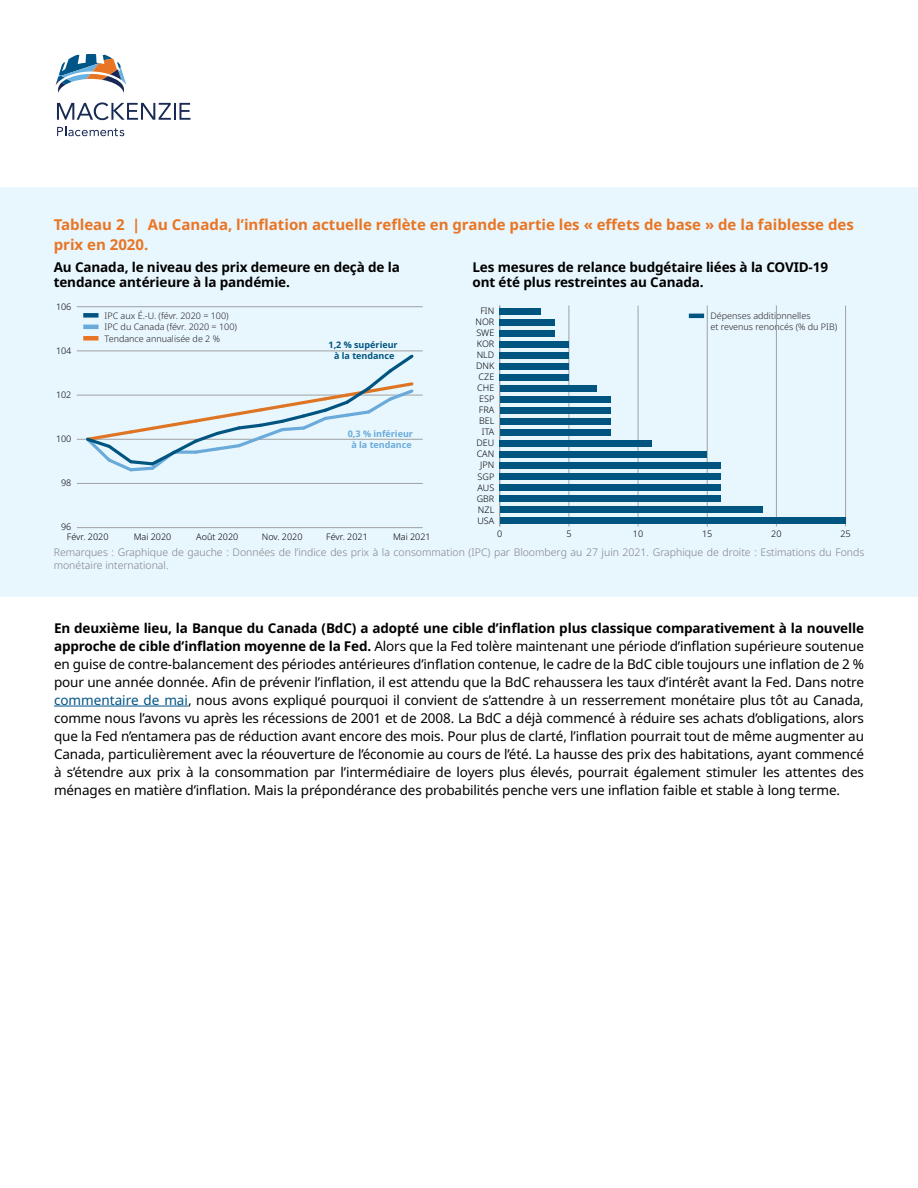
<style>
.page{position:relative;width:918px;height:1188px;background:#fff}
.page>*{position:absolute;margin:0;border:0;box-sizing:border-box;transform-origin:0 0}
.Graphs_title{font:700 15px/19.5px "Noto Sans";color:#e87524}
.Body{font:13.5px/18px "Noto Sans";letter-spacing:-.01em;color:#000;text-align:justify}
.Graphs_title-2{font:700 13.5px/15px "Noto Sans";letter-spacing:-.01em;color:#000}
.source{font:300 10.5px/13.5px "Noto Sans";color:#808285}
.t1{font:300 9px "Noto Sans";color:#000}
.t2{font:300 9px/11.4px "Noto Sans";color:#231f20}
.t3{font:700 9px/10.8px "Noto Sans";color:#005480;text-align:center}
.t4{font:700 9px/10.8px "Noto Sans";color:#6aabdb;text-align:center}
.s1{font-weight:700}
.s2{color:#005486}
</style>
<div class="page">
<svg style="left:56px;top:54px;width:71px;height:39px"></svg>
<svg style="left:57px;top:102px;width:134px;height:18px"></svg>
<svg style="left:57px;top:126px;width:67px;height:10px"></svg>
<hr style="left:54px;top:706px;width:134px;height:1px;background:#005486">
<div style="left:0;top:187px;width:918px;height:409px;background:#e8f6fd"></div>
<div style="left:83px;top:313px;width:16px;height:5px;background:#005480"></div>
<hr style="left:83px;top:325px;width:16px;height:4px;background:#6aaada">
<div style="left:83px;top:336px;width:16px;height:5px;background:#e87524"></div>
<hr style="left:77px;top:528px;width:346px;height:1px;background:#ddeaf0">
<hr style="left:77px;top:527px;width:346px;height:1px;background:#9fa1a4">
<hr style="left:77px;top:483px;width:346px;height:1px;background:#9fa1a4">
<hr style="left:77px;top:439px;width:346px;height:1px;background:#9fa1a4">
<hr style="left:77px;top:395px;width:346px;height:1px;background:#9fa1a4">
<hr style="left:77px;top:351px;width:346px;height:1px;background:#9fa1a4">
<hr style="left:77px;top:307px;width:346px;height:1px;background:#d7e3e9">
<hr style="left:77px;top:306px;width:346px;height:1px;background:#9fa1a4">
<svg style="left:83px;top:354px;width:333px;height:118px"></svg>
<hr style="left:689px;top:314px;width:15px;height:4px;background:#005480">
<hr style="left:569px;top:306px;width:1px;height:220px;background:#9fa1a4">
<hr style="left:638px;top:306px;width:1px;height:220px;background:#9fa1a4">
<hr style="left:707px;top:306px;width:1px;height:220px;background:#9fa1a4">
<hr style="left:776px;top:306px;width:1px;height:220px;background:#9fa1a4">
<hr style="left:846px;top:306px;width:1px;height:220px;background:#e1eef5">
<hr style="left:845px;top:306px;width:1px;height:220px;background:#9fa1a4">
<svg style="left:500px;top:306px;width:1px;height:220px"></svg>
<hr style="left:499px;top:306px;width:1px;height:220px;background:#9fa1a4">
<div style="left:500px;top:308px;width:41px;height:6px;background:#005480"></div>
<div style="left:500px;top:319px;width:55px;height:6px;background:#005480"></div>
<div style="left:500px;top:330px;width:55px;height:6px;background:#005480"></div>
<div style="left:500px;top:341px;width:69px;height:6px;background:#005480"></div>
<div style="left:500px;top:352px;width:69px;height:6px;background:#005480"></div>
<div style="left:500px;top:363px;width:69px;height:6px;background:#005480"></div>
<div style="left:500px;top:374px;width:69px;height:6px;background:#005480"></div>
<div style="left:500px;top:385px;width:97px;height:6px;background:#005480"></div>
<div style="left:500px;top:396px;width:110px;height:7px;background:#005480"></div>
<div style="left:500px;top:407px;width:110px;height:7px;background:#005480"></div>
<div style="left:500px;top:418px;width:110px;height:7px;background:#005480"></div>
<div style="left:500px;top:429px;width:110px;height:7px;background:#005480"></div>
<div style="left:500px;top:441px;width:152px;height:6px;background:#005480"></div>
<div style="left:500px;top:452px;width:207px;height:6px;background:#005480"></div>
<div style="left:500px;top:463px;width:221px;height:6px;background:#005480"></div>
<div style="left:500px;top:474px;width:221px;height:6px;background:#005480"></div>
<div style="left:500px;top:485px;width:221px;height:6px;background:#005480"></div>
<div style="left:500px;top:496px;width:221px;height:6px;background:#005480"></div>
<div style="left:500px;top:507px;width:263px;height:6px;background:#005480"></div>
<div style="left:500px;top:518px;width:346px;height:6px;background:#005480"></div>
<p class="Graphs_title" style="left:54px;top:216px;width:802px">Tableau 2 | Au Canada, l’inflation actuelle reflète en grande partie les « effets de base » de la faiblesse des prix en 2020.</p>
<p class="Graphs_title-2" style="left:54px;top:260px;width:348px">Au Canada, le niveau des prix demeure en deçà de la tendance antérieure à la pandémie.</p>
<p class="t2" style="left:105px;top:310px;width:134px">IPC aux É.-U. (févr. 2020 = 100)<br>IPC du Canada (févr. 2020 = 100)<br>Tendance annualisée de 2 %</p>
<p class="t3" style="left:329px;top:340px;width:71px">1,2 % supérieur à la tendance</p>
<p class="Graphs_title-2" style="left:472px;top:260px;width:357px">Les mesures de relance budgétaire liées à la COVID-19 ont été plus restreintes au Canada.</p>
<p class="t2" style="left:711px;top:311px;width:128px;line-height:10.8px">Dépenses additionnelles<br>et revenus renoncés (% du PIB)</p>
<p class="t1" style="left:56px;top:300px;width:17px">106</p>
<p class="t1" style="left:480px;top:304px;width:15px">FIN</p>
<p class="t1" style="left:475px;top:315px;width:20px">NOR</p>
<p class="t1" style="left:476px;top:326px;width:19px">SWE</p>
<p class="t1" style="left:477px;top:337px;width:19px">KOR</p>
<p class="t1" style="left:56px;top:344px;width:17px">104</p>
<p class="t1" style="left:477px;top:348px;width:19px">NLD</p>
<p class="t1" style="left:476px;top:359px;width:20px">DNK</p>
<p class="t1" style="left:479px;top:371px;width:17px">CZE</p>
<p class="t1" style="left:56px;top:388px;width:17px">102</p>
<p class="t1" style="left:477px;top:382px;width:19px">CHE</p>
<p class="t1" style="left:479px;top:393px;width:17px">ESP</p>
<p class="t1" style="left:479px;top:404px;width:17px">FRA</p>
<p class="t1" style="left:479px;top:415px;width:17px">BEL</p>
<p class="t1" style="left:56px;top:432px;width:17px">100</p>
<p class="t4" style="left:348px;top:428px;width:67px">0,3 % inférieur à la tendance</p>
<p class="t1" style="left:482px;top:426px;width:14px">ITA</p>
<p class="t1" style="left:476px;top:437px;width:19px">DEU</p>
<p class="t1" style="left:477px;top:448px;width:19px">CAN</p>
<p class="t1" style="left:480px;top:459px;width:16px">JPN</p>
<p class="t1" style="left:61px;top:477px;width:12px">98</p>
<p class="t1" style="left:478px;top:470px;width:18px">SGP</p>
<p class="t1" style="left:477px;top:481px;width:18px">AUS</p>
<p class="t1" style="left:477px;top:492px;width:19px">GBR</p>
<p class="t1" style="left:478px;top:503px;width:18px">NZL</p>
<p class="t1" style="left:61px;top:521px;width:12px">96</p>
<p class="t1" style="left:67px;top:530px;width:43px">Févr. 2020</p>
<p class="t1" style="left:134px;top:530px;width:39px">Mai 2020</p>
<p class="t1" style="left:196px;top:530px;width:44px">Août 2020</p>
<p class="t1" style="left:262px;top:530px;width:42px">Nov. 2020</p>
<p class="t1" style="left:326px;top:530px;width:43px">Févr. 2021</p>
<p class="t1" style="left:393px;top:530px;width:39px">Mai 2021</p>
<p class="t1" style="left:477px;top:514px;width:18px">USA</p>
<p class="t1" style="left:497px;top:527px;width:7px">0</p>
<p class="t1" style="left:566px;top:527px;width:7px">5</p>
<p class="t1" style="left:633px;top:527px;width:12px">10</p>
<p class="t1" style="left:702px;top:527px;width:12px">15</p>
<p class="t1" style="left:771px;top:527px;width:12px">20</p>
<p class="t1" style="left:840px;top:527px;width:12px">25</p>
<p class="source" style="left:54px;top:546px;width:812px">Remarques : Graphique de gauche : Données de l’indice des prix à la consommation (IPC) par Bloomberg au 27 juin 2021. Graphique de droite : Estimations du Fonds monétaire international.</p>
<p class="Body" style="left:54px;top:619px;width:812px"><span class="s1">En deuxième lieu, la Banque du Canada (BdC) a adopté une cible d’inflation plus classique comparativement à la nouvelle approche de cible d’inflation moyenne de la Fed.</span> Alors que la Fed tolère maintenant une période d’inflation supérieure soutenue en guise de contre-balancement des périodes antérieures d’inflation contenue, le cadre de la BdC cible toujours une inflation de 2 % pour une année donnée. Afin de prévenir l’inflation, il est attendu que la BdC rehaussera les taux d’intérêt avant la Fed. Dans notre <span class="s2">commentaire de mai</span>, nous avons expliqué pourquoi il convient de s’attendre à un resserrement monétaire plus tôt au Canada, comme nous l’avons vu après les récessions de 2001 et de 2008. La BdC a déjà commencé à réduire ses achats d’obligations, alors que la Fed n’entamera pas de réduction avant encore des mois. Pour plus de clarté, l’inflation pourrait tout de même augmenter au Canada, particulièrement avec la réouverture de l’économie au cours de l’été. La hausse des prix des habitations, ayant commencé à s’étendre aux prix à la consommation par l’intermédiaire de loyers plus élevés, pourrait également stimuler les attentes des ménages en matière d’inflation. Mais la prépondérance des probabilités penche vers une inflation faible et stable à long terme.</p>
</div>
